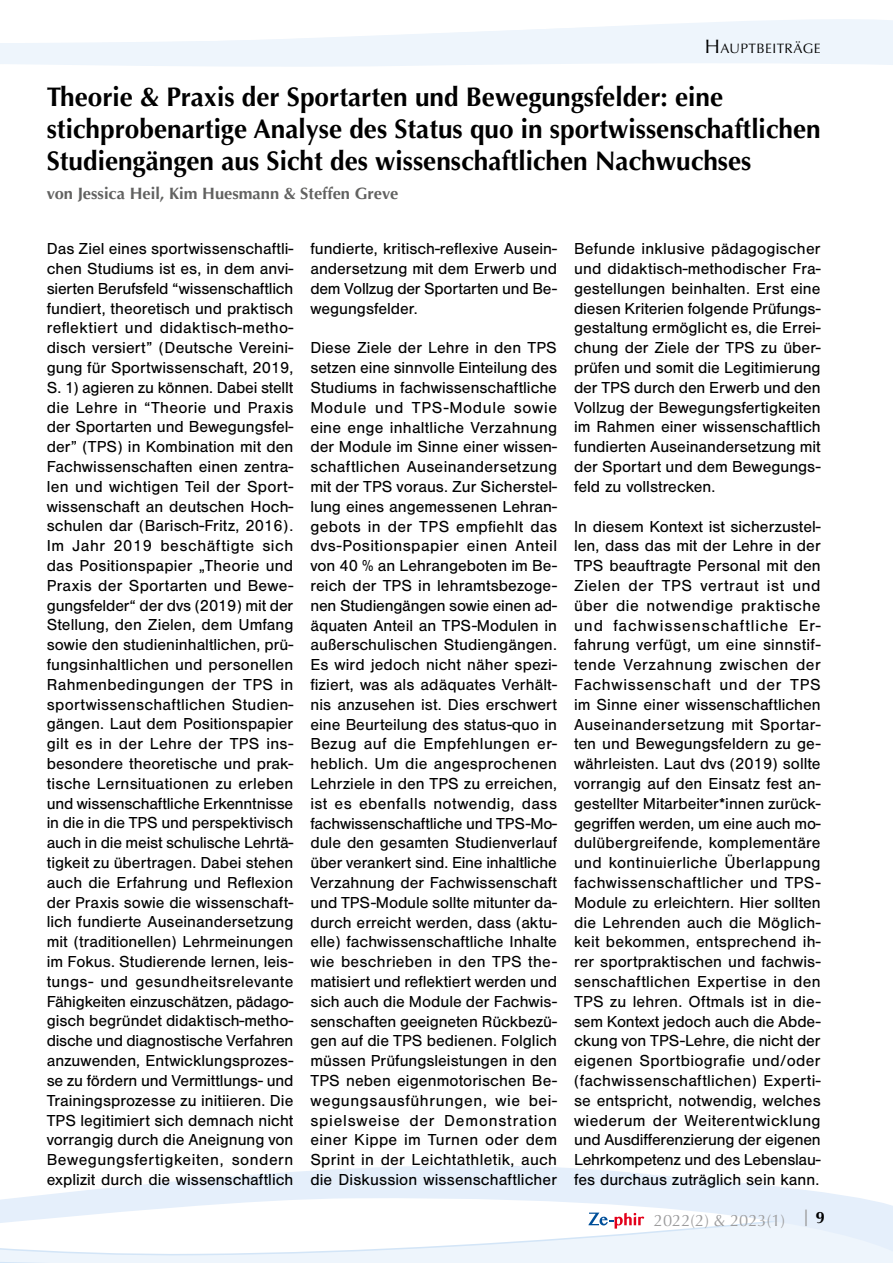
<style>
.page{position:relative;width:893px;height:1263px;background:#fff}
.page>*{position:absolute;margin:0;border:0;box-sizing:border-box;transform-origin:0 0}
.Artikelüberschrift_S{font:700 27px/32.4px "Optima";color:#000}
.t1{font:16.5px/19.8px "Nimbus San";color:#000;text-align:justify}
.Autoren{font:700 16.5px "Optima";color:#626261}
.t2{font:16.5px "Optima";color:#9c9c9d}
.Kolumnentitel{font:13.65px "Optima";letter-spacing:.03em;color:#000}
.s1{font-size:19.5px}
</style>
<div class="page">
<svg style="left:0;top:19px;width:893px;height:48px;fill:#eef5fc"></svg>
<div style="left:0;top:1258px;width:893px;height:5px;background:#eef5fc"></div>
<svg style="left:0;top:1165px;width:893px;height:93px"></svg>
<svg style="left:588px;top:1212px;width:56px;height:16px"></svg>
<p class="Kolumnentitel" style="left:705px;top:40px;width:115px"><span class="s1">H</span> AUPTBEITRÄGE</p>
<p class="Artikelüberschrift_S" style="left:47px;top:81px;width:775px">Theorie &amp; Praxis der Sportarten und Bewegungsfelder: eine stichprobenartige Analyse des Status quo in sportwissenschaftlichen<br>Studiengängen aus Sicht des wissenschaftlichen Nachwuchses</p>
<p class="Autoren" style="left:47px;top:184px;width:353px">von Jessica Heil, Kim Huesmann &amp; Steffen Greve</p>
<p class="t1" style="left:47px;top:239px;width:248px">Das Ziel eines sportwissenschaftli&shy;chen Studiums ist es, in dem anvi&shy;sierten Berufsfeld “wissenschaftlich fundiert, theoretisch und praktisch reflektiert und didaktisch-metho&shy;disch versiert” (Deutsche Vereini&shy;gung für Sportwissenschaft, 2019, S. 1) agieren zu können. Dabei stellt die Lehre in “Theorie und Praxis der Sportarten und Bewegungsfel&shy;der” (TPS) in Kombination mit den Fachwissenschaften einen zentra&shy;len und wichtigen Teil der Sport&shy;wissenschaft an deutschen Hoch&shy;schulen dar (Barisch-Fritz, 2016).<br>Im Jahr 2019 beschäftigte sich das Positionspapier „Theorie und Praxis der Sportarten und Bewe&shy;gungsfelder“ der dvs (2019) mit der Stellung, den Zielen, dem Umfang sowie den studieninhaltlichen, prü&shy;fungsinhaltlichen und personellen Rahmenbedingungen der TPS in sportwissenschaftlichen Studien&shy;gängen. Laut dem Positionspapier gilt es in der Lehre der TPS ins&shy;besondere theoretische und prak&shy;tische Lernsituationen zu erleben und wissenschaftliche Erkenntnisse in die in die TPS und perspektivisch auch in die meist schulische Lehrtä&shy;tigkeit zu übertragen. Dabei stehen auch die Erfahrung und Reflexion der Praxis sowie die wissenschaft&shy;lich fundierte Auseinandersetzung mit (traditionellen) Lehrmeinungen im Fokus. Studierende lernen, leis&shy;tungs- und gesundheitsrelevante Fähigkeiten einzuschätzen, pädago&shy;gisch begründet didaktisch-metho&shy;dische und diagnostische Verfahren anzuwenden, Entwicklungsprozes&shy;se zu fördern und Vermittlungs- und Trainingsprozesse zu initiieren. Die TPS legitimiert sich demnach nicht vorrangig durch die Aneignung von Bewegungsfertigkeiten, sondern explizit durch die wissenschaftlich</p>
<p class="t1" style="left:310px;top:239px;width:248px">fundierte, kritisch-reflexive Ausein&shy;andersetzung mit dem Erwerb und dem Vollzug der Sportarten und Be&shy;wegungsfelder.</p>
<p class="t1" style="left:310px;top:338px;width:248px">Diese Ziele der Lehre in den TPS setzen eine sinnvolle Einteilung des Studiums in fachwissenschaftliche Module und TPS-Module sowie eine enge inhaltliche Verzahnung der Module im Sinne einer wissen&shy;schaftlichen Auseinandersetzung mit der TPS voraus. Zur Sicherstel&shy;lung eines angemessenen Lehran&shy;gebots in der TPS empfiehlt das dvs-Positionspapier einen Anteil von 40 % an Lehrangeboten im Be&shy;reich der TPS in lehramtsbezoge&shy;nen Studiengängen sowie einen ad&shy;äquaten Anteil an TPS-Modulen in außerschulischen Studiengängen.<br>Es wird jedoch nicht näher spezi&shy;fiziert, was als adäquates Verhält&shy;nis anzusehen ist. Dies erschwert eine Beurteilung des status-quo in Bezug auf die Empfehlungen er&shy;heblich. Um die angesprochenen Lehrziele in den TPS zu erreichen, ist es ebenfalls notwendig, dass fachwissenschaftliche und TPS-Mo&shy;dule den gesamten Studienverlauf über verankert sind. Eine inhaltliche Verzahnung der Fachwissenschaft und TPS-Module sollte mitunter da&shy;durch erreicht werden, dass (aktu&shy;elle) fachwissenschaftliche Inhalte wie beschrieben in den TPS the&shy;matisiert und reflektiert werden und sich auch die Module der Fachwis&shy;senschaften geeigneten Rückbezü&shy;gen auf die TPS bedienen. Folglich müssen Prüfungsleistungen in den TPS neben eigenmotorischen Be&shy;wegungsausführungen, wie bei&shy;spielsweise der Demonstration einer Kippe im Turnen oder dem Sprint in der Leichtathletik, auch die Diskussion wissenschaftlicher</p>
<p class="t1" style="left:574px;top:239px;width:248px">Befunde inklusive pädagogischer und didaktisch-methodischer Fra&shy;gestellungen beinhalten. Erst eine diesen Kriterien folgende Prüfungs&shy;gestaltung ermöglicht es, die Errei&shy;chung der Ziele der TPS zu über&shy;prüfen und somit die Legitimierung der TPS durch den Erwerb und den Vollzug der Bewegungsfertigkeiten im Rahmen einer wissenschaftlich fundierten Auseinandersetzung mit der Sportart und dem Bewegungs&shy;feld zu vollstrecken.</p>
<p class="t1" style="left:574px;top:516px;width:248px">In diesem Kontext ist sicherzustel&shy;len, dass das mit der Lehre in der TPS beauftragte Personal mit den Zielen der TPS vertraut ist und über die notwendige praktische und fachwissenschaftliche Er&shy;fahrung verfügt, um eine sinnstif&shy;tende Verzahnung zwischen der Fachwissenschaft und der TPS im Sinne einer wissenschaftlichen Auseinandersetzung mit Sportar&shy;ten und Bewegungsfeldern zu ge&shy;währleisten. Laut dvs (2019) sollte vorrangig auf den Einsatz fest an&shy;gestellter Mitarbeiter*innen zurück&shy;gegriffen werden, um eine auch mo&shy;dulübergreifende, komplementäre und kontinuierliche Überlappung fachwissenschaftlicher und TPS-Module zu erleichtern. Hier sollten die Lehrenden auch die Möglich&shy;keit bekommen, entsprechend ih&shy;rer sportpraktischen und fachwis&shy;senschaftlichen Expertise in den TPS zu lehren. Oftmals ist in die&shy;sem Kontext jedoch auch die Abde&shy;ckung von TPS-Lehre, die nicht der eigenen Sportbiografie und/oder (fachwissenschaftlichen) Experti&shy;se entspricht, notwendig, welches wiederum der Weiterentwicklung und Ausdifferenzierung der eigenen Lehrkompetenz und des Lebenslau&shy;fes durchaus zuträglich sein kann.</p>
<p class="t2" style="left:654px;top:1211px;width:173px">2022(2) &amp; 2023(1) <sup>|</sup> <sup>9</sup></p>
</div>
